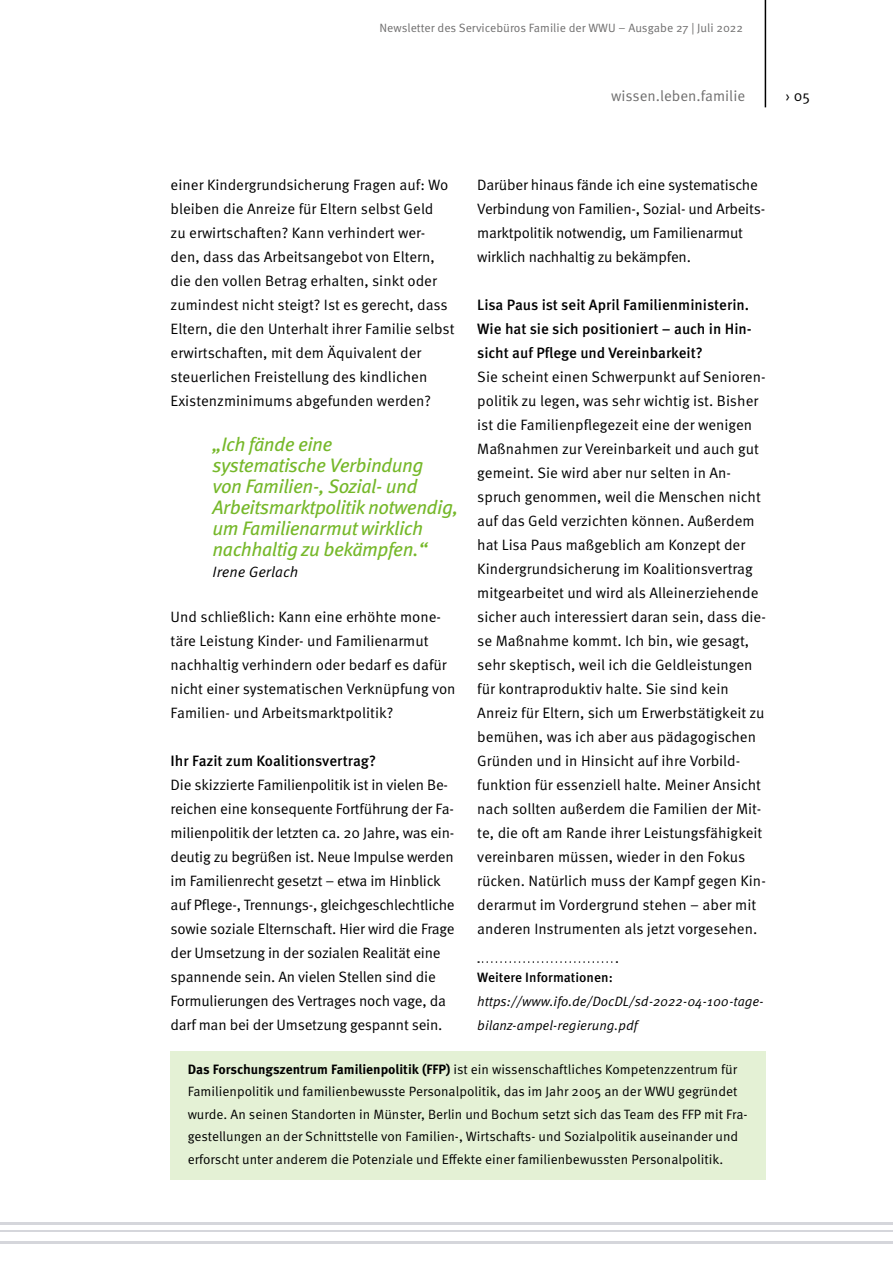
<style>
.page{position:relative;width:893px;height:1263px;background:#fff}
.page>*{position:absolute;margin:0;border:0;box-sizing:border-box;transform-origin:0 0}
.t1{font:italic 19.5px/21px "Meta OT";letter-spacing:-.025em;color:#76b82a}
.t2{font:15px/24px "Meta OT";letter-spacing:-.005em;color:#000}
.t3{font:500 15px/24px "Meta OT";color:#000}
.t4{font:15px "Meta OT";color:#706f6f}
.t5{font:italic 15px "Meta OT";color:#000}
.t6{font:13.5px/22.5px "Meta OT";color:#000}
.t7{font:italic 13.5px/24px "Meta OT";color:#000}
.t8{font:500 13.5px "Meta OT";color:#000}
.t9{font:12px "Meta OT";color:#706f6f}
.s1{font-weight:700}
</style>
<div class="page">
<hr style="left:765px;top:0;width:1px;height:107px;background:#000">
<hr style="left:0;top:1230px;width:893px;height:1px;background:#d5d6db">
<hr style="left:0;top:1241px;width:893px;height:3px;background:#d5d6db">
<hr style="left:0;top:1222px;width:893px;height:3px;background:#d5d6db">
<div style="left:170px;top:1052px;width:595px;height:128px;background:#e4f1d5"></div>
<svg style="left:478px;top:961px;width:139px;height:2px"></svg>
<p class="t9" style="left:380px;top:21px;width:365px">Newsletter des Servicebüros Familie der WWU – Ausgabe 27 | Juli 2022</p>
<p class="t4" style="left:611px;top:86px;width:135px">wissen.leben.familie</p>
<p class="t2" style="left:786px;top:84px;width:26px">› 05</p>
<p class="t2" style="left:171px;top:173px;width:285px">einer Kindergrundsicherung Fragen auf: Wo bleiben die Anreize für Eltern selbst Geld<br>zu erwirtschaften? Kann verhindert wer&shy;den, dass das Arbeitsangebot von Eltern, die den vollen Betrag erhalten, sinkt oder zumindest nicht steigt? Ist es gerecht, dass Eltern, die den Unterhalt ihrer Familie selbst erwirtschaften, mit dem Äquivalent der steuerlichen Freistellung des kindlichen Existenzminimums abgefunden werden?</p>
<p class="t2" style="left:477px;top:173px;width:289px">Darüber hinaus fände ich eine systematische Verbindung von Familien-, Sozial- und Arbeits&shy;marktpolitik notwendig, um Familienarmut wirklich nachhaltig zu bekämpfen.</p>
<p class="t3" style="left:477px;top:293px;width:276px">Lisa Paus ist seit April Familienministerin.<br>Wie hat sie sich positioniert – auch in Hin&shy;sicht auf Pflege und Vereinbarkeit?</p>
<p class="t2" style="left:477px;top:365px;width:290px">Sie scheint einen Schwerpunkt auf Senioren&shy;politik zu legen, was sehr wichtig ist. Bisher ist die Familienpflegezeit eine der wenigen Maßnahmen zur Vereinbarkeit und auch gut gemeint. Sie wird aber nur selten in An&shy;spruch genommen, weil die Menschen nicht auf das Geld verzichten können. Außerdem hat Lisa Paus maßgeblich am Konzept der Kindergrundsicherung im Koalitionsvertrag mitgearbeitet und wird als Alleinerziehende sicher auch interessiert daran sein, dass die&shy;se Maßnahme kommt. Ich bin, wie gesagt, sehr skeptisch, weil ich die Geldleistungen für kontraproduktiv halte. Sie sind kein Anreiz für Eltern, sich um Erwerbstätigkeit zu bemühen, was ich aber aus pädagogischen Gründen und in Hinsicht auf ihre Vorbild&shy;funktion für essenziell halte. Meiner Ansicht nach sollten außerdem die Familien der Mit&shy;te, die oft am Rande ihrer Leistungsfähigkeit vereinbaren müssen, wieder in den Fokus rücken. Natürlich muss der Kampf gegen Kin&shy;derarmut im Vordergrund stehen – aber mit anderen Instrumenten als jetzt vorgesehen.</p>
<p class="t8" style="left:477px;top:969px;width:137px">Weitere Informationen:</p>
<p class="t7" style="left:477px;top:989px;width:288px">https://www.ifo.de/DocDL/sd-2022-04-100-tage&shy;bilanz-ampel-regierung.pdf</p>
<p class="t6" style="left:188px;top:1058px;width:561px"><span class="s1">Das Forschungszentrum Familienpolitik (FFP)</span> ist ein wissenschaftliches Kompetenzzentrum für Familienpolitik und familienbewusste Personalpolitik, das im Jahr 2005 an der WWU gegründet wurde. An seinen Standorten in Münster, Berlin und Bochum setzt sich das Team des FFP mit Fra&shy;gestellungen an der Schnittstelle von Familien-, Wirtschafts- und Sozialpolitik auseinander und erforscht unter anderem die Potenziale und Effekte einer familienbewussten Personalpolitik.</p>
<h1 class="t1" style="left:213px;top:433px;width:247px">„Ich fände eine<br>systematische Verbindung<br>von Familien-, Sozial- und<br>Arbeitsmarktpolitik notwendig, um Familienarmut wirklich nachhaltig zu bekämpfen.“</h1>
<p class="t5" style="left:213px;top:562px;width:87px">Irene Gerlach</p>
<p class="t2" style="left:171px;top:605px;width:286px">Und schließlich: Kann eine erhöhte mone&shy;täre Leistung Kinder- und Familienarmut nachhaltig verhindern oder bedarf es dafür nicht einer systematischen Verknüpfung von Familien- und Arbeitsmarktpolitik?</p>
<p class="t3" style="left:171px;top:749px;width:207px">Ihr Fazit zum Koalitionsvertrag?</p>
<p class="t2" style="left:171px;top:773px;width:286px">Die skizzierte Familienpolitik ist in vielen Be&shy;reichen eine konsequente Fortführung der Fa&shy;milienpolitik der letzten ca. 20 Jahre, was ein&shy;deutig zu begrüßen ist. Neue Impulse werden im Familienrecht gesetzt – etwa im Hinblick auf Pflege-, Trennungs-, gleichgeschlechtliche sowie soziale Elternschaft. Hier wird die Frage der Umsetzung in der sozialen Realität eine spannende sein. An vielen Stellen sind die Formulierungen des Vertrages noch vage, da darf man bei der Umsetzung gespannt sein.</p>
</div>
